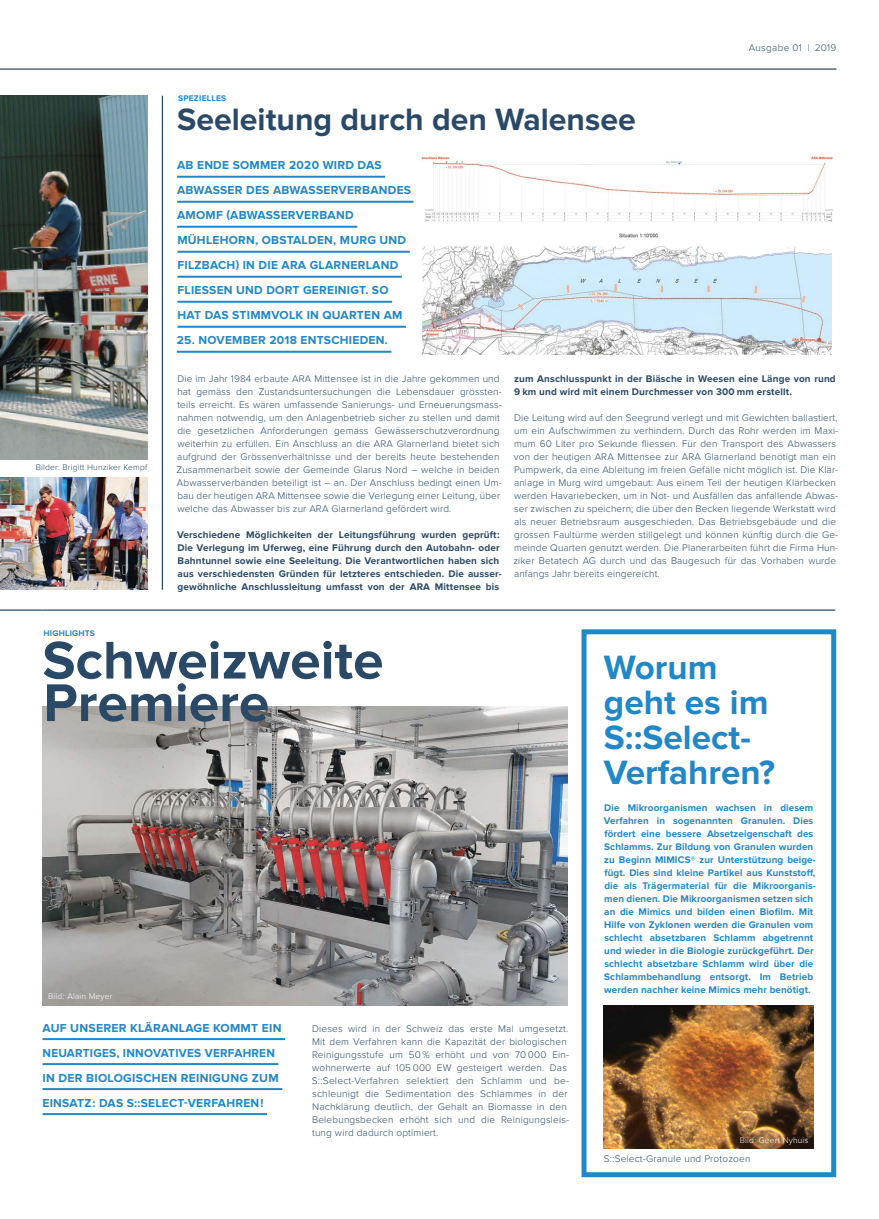
<style>
.page{position:relative;width:879px;height:1219px;background:#fff}
.page>*{position:absolute;margin:0;border:0;box-sizing:border-box;transform-origin:0 0}
.HL_3{font:700 55px/42.5px "Proxima Nova";color:#2a4966}
.HL_2{font:700 35px/35px "Proxima Nova";color:#2287c6}
.HL_2-2{font:700 32px "Proxima Nova";color:#2a4966}
.Lead_Versal{font:700 12px/25px "Proxima Nova";letter-spacing:.02em;color:#2287c6}
.Lauftext{font:300 10px/13px "Proxima Nova";letter-spacing:.015em;color:#2a4966}
.Lauftext_Blau{font:700 10px/13px "Proxima Nova";letter-spacing:.01em;color:#2287c6}
.Lauftext-2{font:700 10px/13px "Proxima Nova";letter-spacing:.015em;color:#2a4966}
.Lauftext-3{font:300 8.5px "Proxima Nova";letter-spacing:.02em;color:#fff}
.Lauftext-4{font:300 8.5px "Proxima Nova";letter-spacing:.02em;color:#2a4966}
.Rubrikentitel{font:700 8.5px "Proxima Nova";letter-spacing:.02em;color:#2287c6}
</style>
<div class="page">
<hr style="left:0;top:68px;width:836px;height:2px;background:#2a4966">
<img style="left:0;top:96px;width:147px;height:364px">
<img style="left:0;top:478px;width:147px;height:112px">
<hr style="left:162px;top:96px;width:1px;height:494px;background:#2a4966">
<hr style="left:43px;top:609px;width:792px;height:2px;background:#2a4966">
<hr style="left:0;top:609px;width:43px;height:2px;background:#2a4966">
<img style="left:43px;top:707px;width:524px;height:299px">
<hr style="left:177px;top:176px;width:208px;height:2px;background:#2287c6">
<hr style="left:177px;top:201px;width:236px;height:2px;background:#2287c6">
<hr style="left:177px;top:226px;width:180px;height:2px;background:#2287c6">
<hr style="left:177px;top:251px;width:233px;height:2px;background:#2287c6">
<hr style="left:177px;top:276px;width:225px;height:2px;background:#2287c6">
<hr style="left:177px;top:301px;width:215px;height:2px;background:#2287c6">
<hr style="left:177px;top:326px;width:229px;height:2px;background:#2287c6">
<hr style="left:177px;top:351px;width:214px;height:2px;background:#2287c6">
<div style="left:581px;top:629px;width:255px;height:548px;border:5px solid #2287c6"></div>
<hr style="left:43px;top:1038px;width:242px;height:2px;background:#2287c6">
<hr style="left:43px;top:1063px;width:235px;height:2px;background:#2287c6">
<hr style="left:43px;top:1088px;width:239px;height:2px;background:#2287c6">
<hr style="left:43px;top:1113px;width:224px;height:2px;background:#2287c6">
<img style="left:604px;top:1006px;width:210px;height:143px">
<img style="left:422px;top:233px;width:409px;height:121px">
<img style="left:417px;top:155px;width:416px;height:67px">
<p class="Lauftext-4" style="left:36px;top:462px;width:113px">Bilder: Brigitt Hunziker Kempf</p>
<p class="Rubrikentitel" style="left:178px;top:94px;width:50px">SPEZIELLES</p>
<p class="HL_2-2" style="left:177px;top:101px;width:460px">Seeleitung durch den Walensee</p>
<p class="Lead_Versal" style="left:177px;top:153px;width:235px">AB ENDE SOMMER 2020 WIRD DAS<br>ABWASSER DES ABWASSERVERBANDES<br>AMOMF (ABWASSERVERBAND<br>MÜHLEHORN, OBSTALDEN, MURG UND<br>FILZBACH) IN DIE ARA GLARNERLAND<br>FLIESSEN UND DORT GEREINIGT. SO<br>HAT DAS STIMMVOLK IN QUARTEN AM</p>
<p class="Lead_Versal" style="left:177px;top:328px;width:212px">25. NOVEMBER 2018 ENTSCHIEDEN.</p>
<p class="Lauftext" style="left:749px;top:41px;width:89px">Ausgabe 01 | 2019</p>
<p class="Lauftext" style="left:176px;top:372px;width:327px">Die im Jahr 1984 erbaute ARA Mittensee ist in die Jahre gekommen und hat gemäss den Zustandsuntersuchungen die Lebensdauer grössten&shy;teils erreicht. Es wären umfassende Sanierungs- und Erneuerungsmass&shy;nahmen notwendig, um den Anlagenbetrieb sicher zu stellen und damit die gesetzlichen Anforderungen gemäss Gewässerschutzverordnung weiterhin zu erfüllen. Ein Anschluss an die ARA Glarnerland bietet sich aufgrund der Grössenverhältnisse und der bereits heute bestehenden Zusammenarbeit sowie der Gemeinde Glarus Nord – welche in beiden Abwasserverbänden beteiligt ist – an. Der Anschluss bedingt einen Um&shy;bau der heutigen ARA Mittensee sowie die Verlegung einer Leitung, über welche das Abwasser bis zur ARA Glarnerland gefördert wird.</p>
<p class="Lauftext-2" style="left:177px;top:528px;width:326px">Verschiedene Möglichkeiten der Leitungsführung wurden geprüft:<br>Die Verlegung im Uferweg, eine Führung durch den Autobahn- oder Bahntunnel sowie eine Seeleitung. Die Verantwortlichen haben sich aus verschiedensten Gründen für letzteres entschieden. Die ausser&shy;gewöhnliche Anschlussleitung umfasst von der ARA Mittensee bis</p>
<p class="Lauftext-2" style="left:514px;top:372px;width:323px">zum Anschlusspunkt in der Biäsche in Weesen eine Länge von rund<br>9 km und wird mit einem Durchmesser von 300 mm erstellt.</p>
<p class="Lauftext" style="left:513px;top:411px;width:326px">Die Leitung wird auf den Seegrund verlegt und mit Gewichten ballastiert, um ein Aufschwimmen zu verhindern. Durch das Rohr werden im Maxi&shy;mum 60 Liter pro Sekunde fliessen. Für den Transport des Abwassers von der heutigen ARA Mittensee zur ARA Glarnerland benötigt man ein Pumpwerk, da eine Ableitung im freien Gefälle nicht möglich ist. Die Klär&shy;anlage in Murg wird umgebaut: Aus einem Teil der heutigen Klärbecken werden Havariebecken, um in Not- und Ausfällen das anfallende Abwas&shy;ser zwischen zu speichern; die über den Becken liegende Werkstatt wird als neuer Betriebsraum ausgeschieden. Das Betriebsgebäude und die grossen Faultürme werden stillgelegt und können künftig durch die Ge&shy;meinde Quarten genutzt werden. Die Planerarbeiten führt die Firma Hun&shy;ziker Betatech AG durch und das Baugesuch für das Vorhaben wurde anfangs Jahr bereits eingereicht.</p>
<p class="Rubrikentitel" style="left:44px;top:628px;width:53px">HIGHLIGHTS</p>
<p class="HL_3" style="left:43px;top:642px;width:342px">Schweizweite<br>Premiere</p>
<p class="Lauftext-3" style="left:48px;top:992px;width:66px">Bild: Alain Meyer</p>
<p class="Lead_Versal" style="left:43px;top:1016px;width:241px">AUF UNSERER KLÄRANLAGE KOMMT EIN NEUARTIGES, INNOVATIVES VERFAHREN IN DER BIOLOGISCHEN REINIGUNG ZUM EINSATZ: DAS S::SELECT-VERFAHREN!</p>
<p class="Lauftext" style="left:312px;top:1022px;width:259px">Dieses wird in der Schweiz das erste Mal umgesetzt.<br>Mit dem Verfahren kann die Kapazität der biologischen Reinigungsstufe um 50 % erhöht und von 70 000 Ein&shy;wohnerwerte auf 105 000 EW gesteigert werden. Das S::Select-Verfahren selektiert den Schlamm und be&shy;schleunigt die Sedimentation des Schlammes in der Nachklärung deutlich, der Gehalt an Biomasse in den Belebungsbecken erhöht sich und die Reinigungsleis&shy;tung wird dadurch optimiert.</p>
<p class="HL_2" style="left:604px;top:652px;width:115px">Worum</p>
<p class="HL_2" style="left:604px;top:687px;width:173px">geht es im<br>S::Select-<br>Verfahren?</p>
<p class="Lauftext_Blau" style="left:604px;top:801px;width:213px">Die Mikroorganismen wachsen in diesem Verfahren in sogenannten Granulen. Dies fördert eine bessere Absetzeigenschaft des Schlamms. Zur Bildung von Granulen wurden zu Beginn MIMICS® zur Unterstützung beige&shy;fügt. Dies sind kleine Partikel aus Kunststoff, die als Trägermaterial für die Mikroorganis&shy;men dienen. Die Mikroorganismen setzen sich an die Mimics und bilden einen Biofilm. Mit Hilfe von Zyklonen werden die Granulen vom schlecht absetzbaren Schlamm abgetrennt und wieder in die Biologie zurückgeführt. Der schlecht absetzbare Schlamm wird über die Schlammbehandlung entsorgt. Im Betrieb werden nachher keine Mimics mehr benötigt.</p>
<p class="Lauftext-3" style="left:740px;top:1135px;width:70px">Bild: Geert Nyhuis</p>
<p class="Lauftext" style="left:604px;top:1152px;width:148px">S::Select-Granule und Protozoen</p>
</div>
